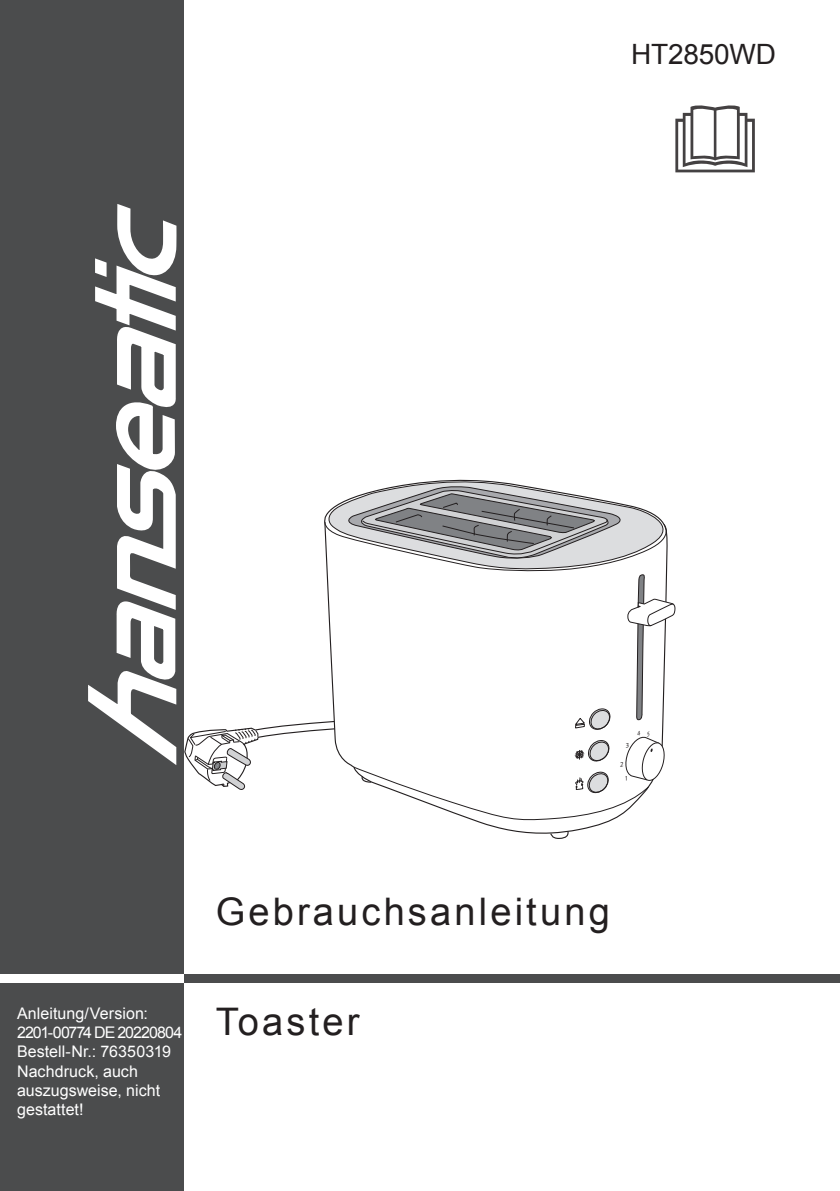
<style>
.page{position:relative;width:840px;height:1191px;background:#fff}
.page>*{position:absolute;margin:0;border:0;box-sizing:border-box;transform-origin:0 0}
.t1{font:38px "Arial";letter-spacing:.085em;color:#231f20}
.t2{font:28px "Arial";letter-spacing:-.01em;color:#231f20}
.t3{font:16px/19.2px "Arial";color:#fff}
</style>
<div class="page">
<div style="left:0;top:0;width:184px;height:1191px;background:#4b4c4d"></div>
<svg style="left:675px;top:105px;width:79px;height:67px"></svg>
<svg style="left:549px;top:830px;width:20px;height:9px"></svg>
<div style="left:184px;top:975px;width:655px;height:8px;background:#4b4c4d"></div>
<div style="left:0;top:975px;width:184px;height:8px;background:#fff"></div>
<svg style="left:88px;top:205px;width:89px;height:560px"></svg>
<svg style="left:184px;top:480px;width:491px;height:341px"></svg>
<h2 class="t2" style="left:631px;top:36px;width:146px">HT2850WD</h2>
<p class="t3" style="left:17px;top:1004px;width:167px">Anleitung/Version:<br>2201-00774 DE 20220804<br>Bestell-Nr.: 76350319<br>Nachdruck, auch auszugsweise, nicht gestattet!</p>
<h1 class="t1" style="left:215px;top:887px;width:395px">Gebrauchsanleitung</h1>
<h1 class="t1" style="left:215px;top:996px;width:145px">Toaster</h1>
</div>
